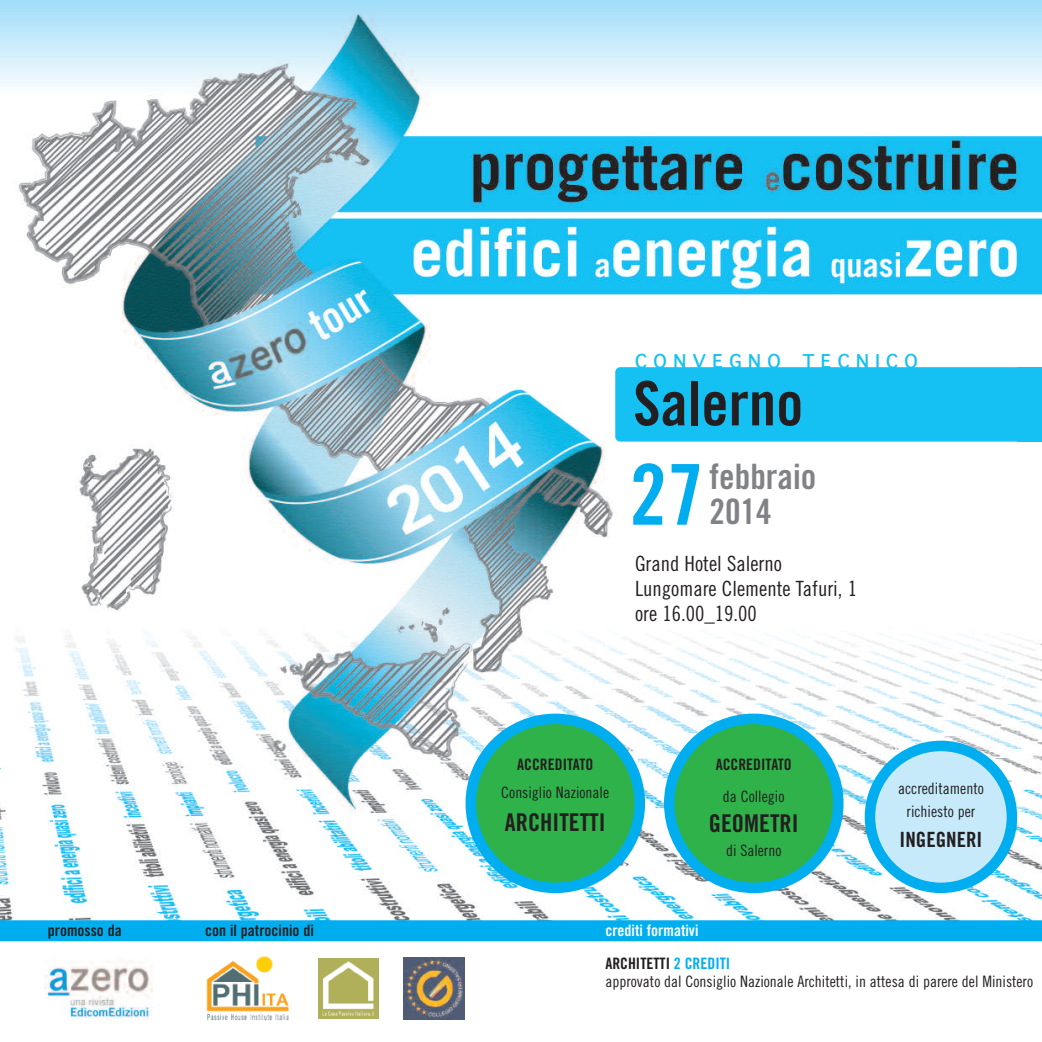
<style>
.page{position:relative;width:1042px;height:1042px;background:#fff}
.page>*{position:absolute;margin:0;border:0;box-sizing:border-box;transform-origin:0 0}
.t1{font:84px "Trade Gothic Bold Cond Twenty";color:#00aeef}
.t2{font:61.25px "Trade Gothic Bold Cond Twenty";color:#231f20}
.t3{font:35px/35px "Trade Gothic Bold Cond Twenty";color:#808285}
.t4{font:24.5px "Trade Gothic Bold Cond Twenty";color:#231f20}
.t5{font:21px/25.2px "Trade Gothic Cond Eighteen";color:#231f20}
.t6{font:21px "Trade Gothic Bold Cond Twenty";color:#231f20}
.t7{font:700 18.38px "Thonburi";letter-spacing:.345em;color:#15c0f2}
.t8{font:15.75px/22.4px "Trade Gothic Cond Eighteen";color:#231f20;text-align:center}
.t9{font:15.75px "Trade Gothic Bold Cond Twenty";color:#231f20}
.t10{font:15.75px "Trade Gothic Bold Cond Twenty";color:#fff}
.s1{color:#00aeef}
</style>
<div class="page">
<img style="left:0;top:0;width:1041px;height:920px">
<div style="left:615px;top:367px;width:427px;height:74px;background:#15c0f2;border-radius:5px"></div>
<div style="left:1017px;top:367px;width:25px;height:74px;background:#15c0f2"></div>
<div style="left:0;top:920px;width:1042px;height:21px;background:#00aeef"></div>
<img style="left:44px;top:960px;width:109px;height:60px">
<svg style="left:465px;top:713px;width:180px;height:180px"></svg>
<svg style="left:864px;top:740px;width:153px;height:153px"></svg>
<img style="left:206px;top:956px;width:83px;height:65px">
<img style="left:318px;top:958px;width:61px;height:61px">
<img style="left:404px;top:957px;width:61px;height:62px">
<svg style="left:664px;top:713px;width:179px;height:180px"></svg>
<p class="t7" style="left:635px;top:350px;width:284px">CONVEGNO TECNICO</p>
<h2 class="t2" style="left:633px;top:381px;width:171px">Salerno</h2>
<h1 class="t1" style="left:629px;top:464px;width:76px">27</h1>
<h3 class="t3" style="left:709px;top:462px;width:108px">febbraio<br>2014</h3>
<h3 class="t5" style="left:635px;top:552px;width:223px">Grand Hotel Salerno<br>Lungomare Clemente Tafuri, 1 ore 16.00_19.00</h3>
<p class="t9" style="left:517px;top:759px;width:78px">ACCREDITATO</p>
<p class="t8" style="left:501px;top:782px;width:109px">Consiglio Nazionale</p>
<h3 class="t4" style="left:505px;top:814px;width:102px">ARCHITETTI</h3>
<p class="t9" style="left:716px;top:759px;width:78px">ACCREDITATO</p>
<p class="t8" style="left:723px;top:786px;width:63px">da Collegio</p>
<h3 class="t4" style="left:709px;top:814px;width:91px">GEOMETRI</h3>
<p class="t8" style="left:726px;top:840px;width:57px">di Salerno</p>
<p class="t9" style="left:48px;top:924px;width:75px">promosso da</p>
<p class="t10" style="left:605px;top:924px;width:95px">crediti formativi</p>
<p class="t9" style="left:205px;top:924px;width:110px">con il patrocinio di</p>
<p class="t8" style="left:898px;top:778px;width:87px">accreditamento richiesto per</p>
<h3 class="t6" style="left:899px;top:832px;width:84px">INGEGNERI</h3>
<p class="t9" style="left:605px;top:957px;width:126px">ARCHITETTI <span class="s1">2 CREDITI</span></p>
<p class="t8" style="left:605px;top:971px;width:429px">approvato dal Consiglio Nazionale Architetti, in attesa di parere del Ministero</p>
</div>
